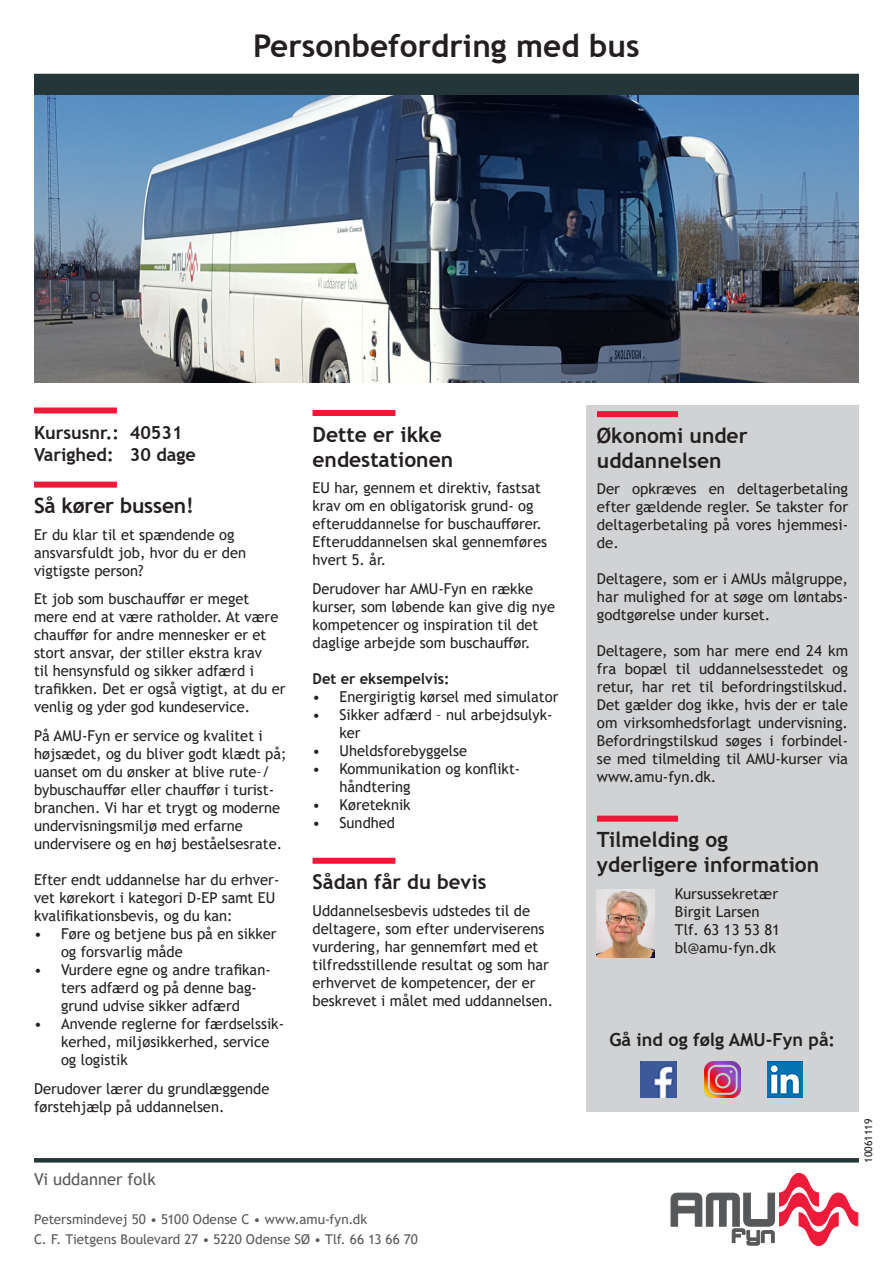
<style>
.page{position:relative;width:893px;height:1263px;background:#fff}
.page>*{position:absolute;margin:0;border:0;box-sizing:border-box;transform-origin:0 0}
.t1{font:700 31.5px "Trebuchet MS";color:#231f20}
.Afsnitsstreg_FED_bro{font:700 21px/25.2px "Trebuchet MS";color:#231f20}
.Afsnitsstreg_FED_bro-2{font:700 20.25px "Trebuchet MS";color:#231f20}
.Afsnitsstreg_ALM_bro{font:700 18px/21.6px "Trebuchet MS";color:#231f20}
.brødtekst_brochurer{font:700 18px "Trebuchet MS";color:#231f20}
.t2{font:16.5px "Trebuchet MS";color:#57585a}
.brødtekst_brochurer-2{font:15px/18px "Trebuchet MS";color:#231f20}
.t3{font:700 15px "Trebuchet MS";color:#231f20}
.brødtekst_brochurer-3{font:13.5px "Trebuchet MS";color:#57585a}
.brødtekst_brochurer-4{font:10.5px "Trebuchet MS";color:#231f20}
</style>
<div class="page">
<div style="left:34px;top:74px;width:825px;height:22px;background:#25363a"></div>
<img style="left:34px;top:96px;width:825px;height:287px">
<svg style="left:671px;top:1173px;width:187px;height:73px"></svg>
<svg style="left:34px;top:1158px;width:825px;height:4px;background:#28393d"></svg>
<div style="left:586px;top:405px;width:273px;height:707px;background:#d1d2d4"></div>
<div style="left:34px;top:407px;width:83px;height:6px;background:#ed1a3a"></div>
<div style="left:34px;top:482px;width:83px;height:6px;background:#ed1a3a"></div>
<div style="left:313px;top:410px;width:82px;height:6px;background:#ed1a3a"></div>
<div style="left:313px;top:858px;width:82px;height:6px;background:#ed1a3a"></div>
<div style="left:597px;top:411px;width:81px;height:6px;background:#ed1a3a"></div>
<div style="left:597px;top:816px;width:81px;height:6px;background:#ed1a3a"></div>
<img style="left:597px;top:890px;width:58px;height:68px">
<img style="left:641px;top:1062px;width:35px;height:35px">
<img style="left:705px;top:1062px;width:35px;height:35px">
<img style="left:767px;top:1062px;width:36px;height:35px">
<p class="t1" style="left:253px;top:26px;width:388px">Personbefordring med bus</p>
<p class="Afsnitsstreg_ALM_bro" style="left:34px;top:422px;width:163px">Kursusnr.: 40531<br>Varighed: 30 dage</p>
<p class="Afsnitsstreg_FED_bro" style="left:34px;top:493px;width:161px">Så kører bussen!</p>
<p class="brødtekst_brochurer-2" style="left:34px;top:525px;width:214px">Er du klar til et spændende og ansvarsfuldt job, hvor du er den vigtigste person?</p>
<p class="brødtekst_brochurer-2" style="left:34px;top:590px;width:253px">Et job som buschauffør er meget mere end at være ratholder. At være chauffør for andre mennesker er et stort ansvar, der stiller ekstra krav<br>til hensynsfuld og sikker adfærd i trafikken. Det er også vigtigt, at du er venlig og yder god kundeservice.</p>
<p class="brødtekst_brochurer-2" style="left:34px;top:727px;width:254px">På AMU-Fyn er service og kvalitet i højsædet, og du bliver godt klædt på; uanset om du ønsker at blive rute–/ bybuschauffør eller chauffør i turist&shy;branchen. Vi har et trygt og moderne undervisningsmiljø med erfarne undervisere og en høj beståelsesrate.</p>
<p class="brødtekst_brochurer-2" style="left:34px;top:871px;width:247px">Efter endt uddannelse har du erhver&shy;vet kørekort i kategori D-EP samt EU kvalifikationsbevis, og du kan:</p>
<p class="brødtekst_brochurer-2" style="left:61px;top:925px;width:217px;text-indent:-27px">• Føre og betjene bus på en sikker og forsvarlig måde</p>
<p class="brødtekst_brochurer-2" style="left:61px;top:961px;width:211px;text-indent:-27px">• Vurdere egne og andre trafikan&shy;ters adfærd og på denne bag&shy;grund udvise sikker adfærd</p>
<p class="brødtekst_brochurer-2" style="left:61px;top:1015px;width:225px;text-indent:-27px">• Anvende reglerne for færdselssik&shy;kerhed, miljøsikkerhed, service og logistik</p>
<p class="brødtekst_brochurer-2" style="left:34px;top:1080px;width:237px">Derudover lærer du grundlæggende førstehjælp på uddannelsen.</p>
<p class="t2" style="left:34px;top:1168px;width:123px">Vi uddanner folk</p>
<p class="Afsnitsstreg_FED_bro" style="left:313px;top:421px;width:142px">Dette er ikke endestationen</p>
<p class="brødtekst_brochurer-2" style="left:313px;top:479px;width:236px">EU har, gennem et direktiv, fastsat krav om en obligatorisk grund- og efteruddannelse for buschauffører.<br>Efteruddannelsen skal gennemføres hvert 5. år.</p>
<p class="brødtekst_brochurer-2" style="left:313px;top:580px;width:244px">Derudover har AMU-Fyn en række kurser, som løbende kan give dig nye kompetencer og inspiration til det daglige arbejde som buschauffør.</p>
<p class="t3" style="left:313px;top:669px;width:138px">Det er eksempelvis:</p>
<p class="brødtekst_brochurer-2" style="left:313px;top:688px;width:247px">• Energirigtig kørsel med simulator</p>
<p class="brødtekst_brochurer-2" style="left:340px;top:706px;width:215px;text-indent:-27px">• Sikker adfærd – nul arbejdsulyk&shy;ker</p>
<p class="brødtekst_brochurer-2" style="left:313px;top:742px;width:156px">• Uheldsforebyggelse</p>
<p class="brødtekst_brochurer-2" style="left:340px;top:760px;width:180px;text-indent:-27px">• Kommunikation og konflikt&shy;håndtering</p>
<p class="brødtekst_brochurer-2" style="left:313px;top:796px;width:100px">• Køreteknik</p>
<p class="brødtekst_brochurer-2" style="left:313px;top:814px;width:84px">• Sundhed</p>
<p class="Afsnitsstreg_FED_bro-2" style="left:313px;top:869px;width:176px">Sådan får du bevis</p>
<p class="brødtekst_brochurer-2" style="left:313px;top:901px;width:242px">Uddannelsesbevis udstedes til de deltagere, som efter underviserens vurdering, har gennemført med et tilfredsstillende resultat og som har erhvervet de kompetencer, der er beskrevet i målet med uddannelsen.</p>
<p class="brødtekst_brochurer-3" style="left:34px;top:1211px;width:335px">Petersmindevej 50 • 5100 Odense C • www.amu-fyn.dk</p>
<p class="brødtekst_brochurer-3" style="left:34px;top:1231px;width:385px">C. F. Tietgens Boulevard 27 • 5220 Odense SØ • Tlf. 66 13 66 70</p>
<p class="Afsnitsstreg_FED_bro" style="left:597px;top:423px;width:152px">Økonomi under uddannelsen</p>
<p class="brødtekst_brochurer-2" style="left:597px;top:480px;width:253px;text-align:justify">Der opkræves en deltagerbetaling efter gældende regler. Se takster for deltagerbetaling på vores hjemmesi&shy;de.</p>
<p class="brødtekst_brochurer-2" style="left:597px;top:570px;width:253px;text-align:justify">Deltagere, som er i AMUs målgruppe, har mulighed for at søge om løntabs&shy;godtgørelse under kurset.</p>
<p class="brødtekst_brochurer-2" style="left:597px;top:642px;width:253px;text-align:justify">Deltagere, som har mere end 24 km fra bopæl til uddannelsesstedet og retur, har ret til befordringstilskud.<br>Det gælder dog ikke, hvis der er tale om virksomhedsforlagt undervisning.<br>Befordringstilskud søges i forbindel&shy;se med tilmelding til AMU-kurser via www.amu-fyn.dk.</p>
<p class="Afsnitsstreg_FED_bro" style="left:597px;top:827px;width:224px">Tilmelding og yderligere information</p>
<p class="brødtekst_brochurer-2" style="left:675px;top:884px;width:105px">Kursussekretær</p>
<p class="brødtekst_brochurer-2" style="left:675px;top:902px;width:86px">Birgit Larsen</p>
<p class="brødtekst_brochurer-2" style="left:675px;top:920px;width:107px">Tlf. 63 13 53 81</p>
<p class="brødtekst_brochurer-2" style="left:675px;top:938px;width:102px">bl@amu-fyn.dk</p>
<p class="brødtekst_brochurer" style="left:609px;top:1028px;width:227px">Gå ind og følg AMU-Fyn på:</p>
<p class="brødtekst_brochurer-4" style="left:862px;top:1162px;width:46px;rotate:-90deg">10061119</p>
</div>
